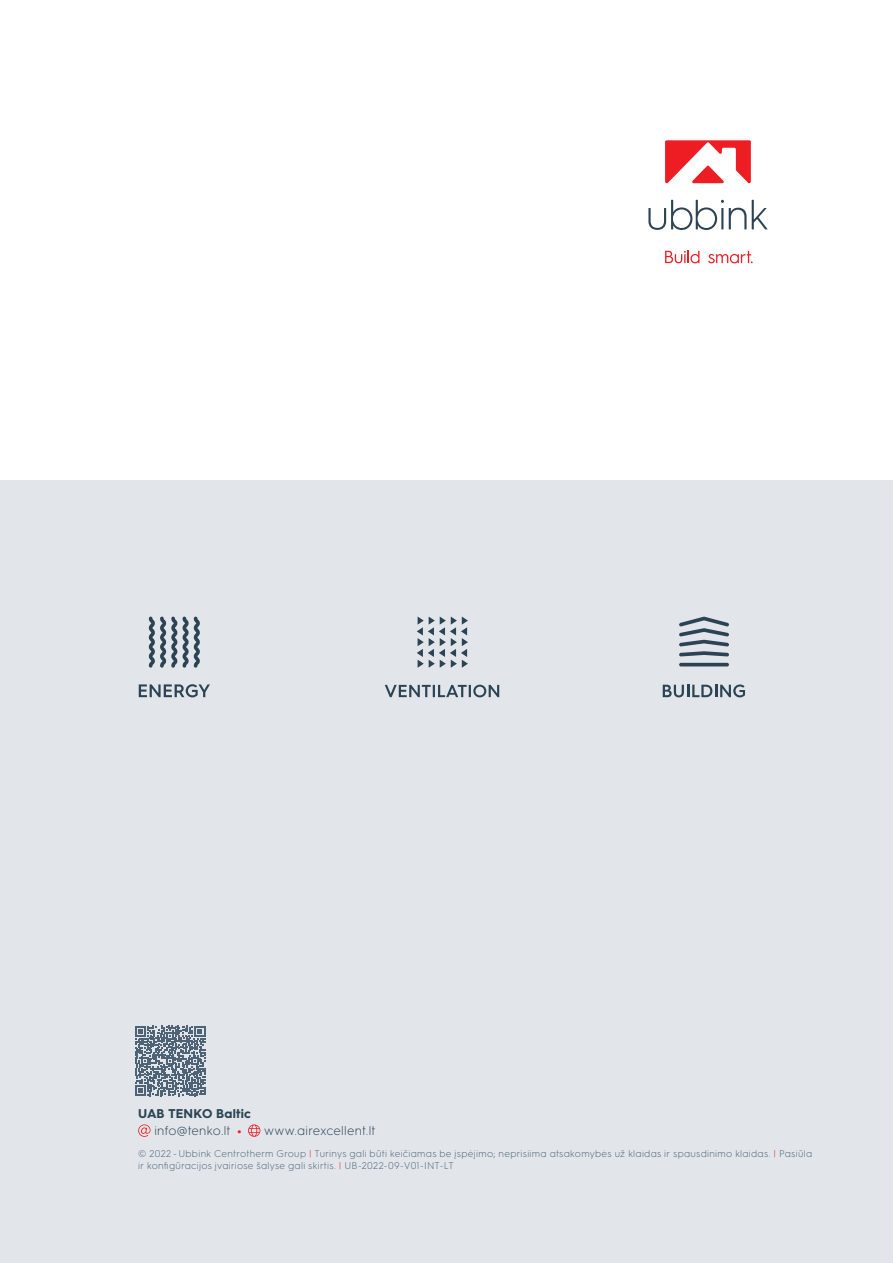
<style>
.page{position:relative;width:893px;height:1263px;background:#fff}
.page>*{position:absolute;margin:0;border:0;box-sizing:border-box;transform-origin:0 0}
._00_address{font:700 12.75px/17px "HGS3";letter-spacing:.015em;color:#2c4354;text-align:center}
._00_address-2{font:300 12.75px "HGS3";letter-spacing:.02em;color:#2c4354}
._30_body_small{font:300 9.75px/12.8px "HGS3";letter-spacing:.03em;color:#4e6476}
.s1{font-weight:300}
.s2{color:#ee1d23}
</style>
<div class="page">
<div style="left:0;top:480px;width:893px;height:783px;background:#e2e6eb"></div>
<svg style="left:138px;top:1124px;width:13px;height:13px"></svg>
<svg style="left:248px;top:1124px;width:12px;height:13px"></svg>
<svg style="left:135px;top:1026px;width:70px;height:70px"></svg>
<svg style="left:149px;top:617px;width:51px;height:51px"></svg>
<svg style="left:139px;top:684px;width:71px;height:13px"></svg>
<svg style="left:417px;top:617px;width:51px;height:51px"></svg>
<svg style="left:385px;top:685px;width:114px;height:12px"></svg>
<svg style="left:679px;top:617px;width:50px;height:49px"></svg>
<svg style="left:663px;top:684px;width:82px;height:13px"></svg>
<svg style="left:752px;top:200px;width:15px;height:29px"></svg>
<svg style="left:648px;top:200px;width:98px;height:30px"></svg>
<svg style="left:665px;top:251px;width:34px;height:12px"></svg>
<svg style="left:708px;top:251px;width:45px;height:12px"></svg>
<svg style="left:665px;top:140px;width:86px;height:43px"></svg>
<p class="_00_address" style="left:138px;top:1105px;width:114px">UAB TENKO Baltic <span class="s1">info@tenko.lt</span> <span class="s2">•</span></p>
<p class="_00_address-2" style="left:264px;top:1122px;width:113px">www.airexcellent.lt</p>
<p class="_30_body_small" style="left:138px;top:1146px;width:676px">© 2022 - Ubbink Centrotherm Group <span class="s2">|</span> Turinys gali būti keičiamas be įspėjimo; neprisiima atsakomybės už klaidas ir spausdinimo klaidas. <span class="s2">|</span> Pasiūla ir konfigūracijos įvairiose šalyse gali skirtis. <span class="s2">|</span> UB-2022-09-V01-INT-LT</p>
</div>
